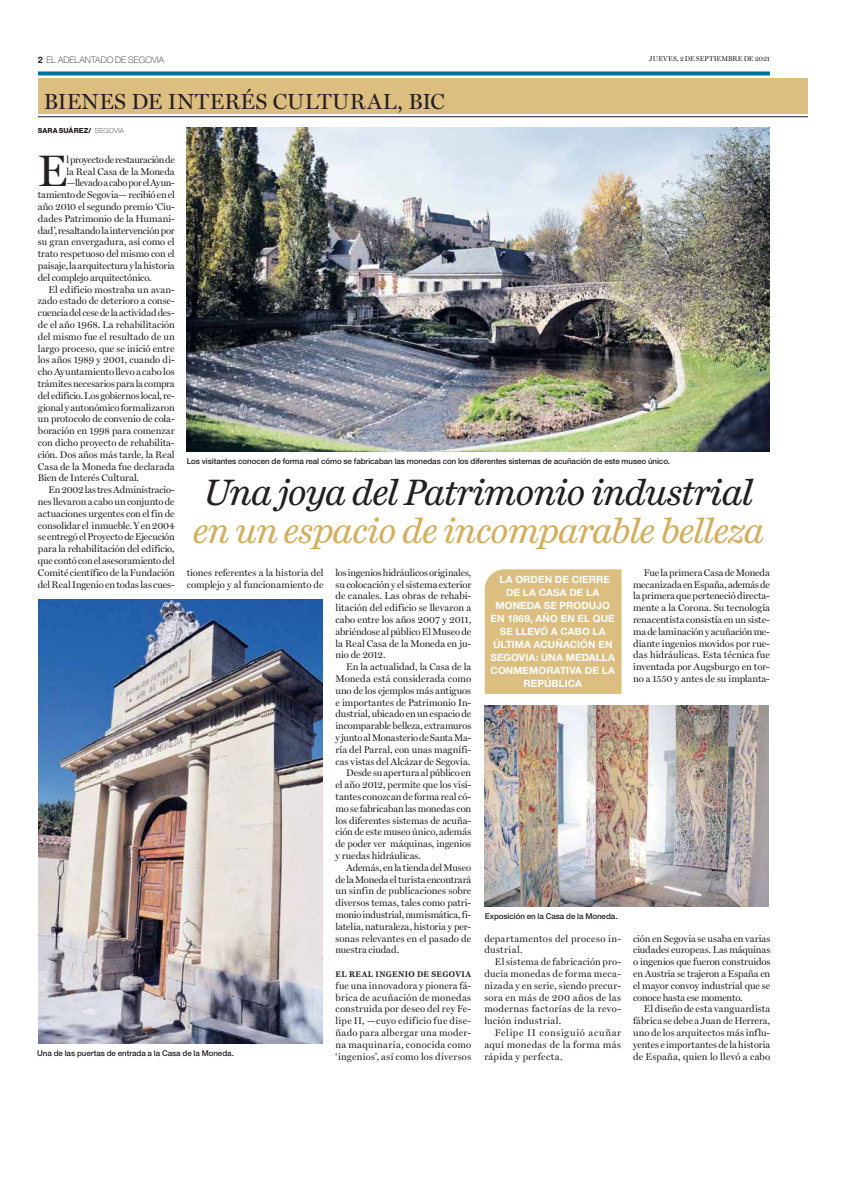
<style>
.page{position:relative;width:842px;height:1191px;background:#fff}
.page>*{position:absolute;margin:0;border:0;box-sizing:border-box;transform-origin:0 0}
.t1{font:500 44.4px "Miller";color:#231f20}
.t2{font:italic 34px "News Miller";letter-spacing:-.02em;color:#231f20}
.t3{font:italic 33px "News Miller";letter-spacing:-.02em;color:#d5ae5d}
.t4{font:500 22px "Miller";letter-spacing:.01em;color:#231f20}
.t5{font:700 10px/13px "Helvetica Neue LT Std";letter-spacing:.01em;color:#fff;text-align:center}
.t6{font:500 9.8px/11.8px "Miller";letter-spacing:-.005em;color:#231f20;text-align:justify}
.t7{font:500 9.8px "Miller";letter-spacing:-.025em;color:#231f20}
.t8{font:500 9.8px/11.8px "Miller";letter-spacing:.04em;color:#231f20}
.t9{font:500 9.8px "Miller";letter-spacing:.015em;color:#231f20}
.t10{font:100 9px "Helvetica Neue LT Std";letter-spacing:.01em;color:#231f20}
.t11{font:500 8px "Helvetica Neue LT Std";letter-spacing:-.01em;color:#231f20}
.t12{font:700 7.6px "Miller";letter-spacing:.065em;color:#231f20}
.t13{font:500 7px "Miller";letter-spacing:.01em;color:#231f20}
.t14{font:800 7px "Helvetica Neue LT Std";letter-spacing:.01em;color:#231f20}
.s1{font-weight:700}
.s2{font-weight:100}
</style>
<div class="page">
<svg style="left:38px;top:71px;width:732px;height:4px;background:#1f82a7"></svg>
<div style="left:38px;top:78px;width:770px;height:36px;background:#ddbe81"></div>
<hr style="left:38px;top:117px;width:770px;height:1px;background:#231f20">
<div style="left:485px;top:569px;width:137px;height:125px;background:#ddbe81"></div>
<img style="left:187px;top:127px;width:583px;height:325px">
<img style="left:38px;top:599px;width:284px;height:444px">
<img style="left:485px;top:706px;width:284px;height:200px">
<p class="t10" style="left:38px;top:57px;width:128px"><span class="s1">2</span> EL ADELANTADO DE SEGOVIA</p>
<p class="t13" style="left:649px;top:56px;width:122px">JUEVES, 2 DE SEPTIEMBRE DE 2021</p>
<h3 class="t4" style="left:44px;top:93px;width:402px">BIENES DE INTERÉS CULTURAL, BIC</h3>
<p class="t14" style="left:38px;top:128px;width:88px">SARA SUÁREZ/ <span class="s2">SEGOVIA</span></p>
<h1 class="t1" style="left:38px;top:154px;width:31px">E</h1>
<p class="t7" style="left:67px;top:156px;width:110px">l proyecto de restauración de</p>
<p class="t6" style="left:67px;top:166px;width:110px">la Real Casa de la Moneda</p>
<p class="t7" style="left:67px;top:179px;width:110px">—llevado a cabo por el Ayun-</p>
<p class="t6" style="left:38px;top:190px;width:138px">tamiento de Segovia— recibió en el</p>
<p class="t6" style="left:38px;top:202px;width:138px">año 2010 el segundo premio ‘Ciu-</p>
<p class="t6" style="left:38px;top:214px;width:138px">dades Patrimonio de la Humani-</p>
<p class="t6" style="left:38px;top:225px;width:138px">dad’, resaltando la intervención por</p>
<p class="t6" style="left:38px;top:237px;width:138px">su gran envergadura, así como el</p>
<p class="t6" style="left:38px;top:249px;width:138px">trato respetuoso del mismo con el</p>
<p class="t6" style="left:38px;top:261px;width:138px">paisaje, la arquitectura y la historia</p>
<p class="t7" style="left:38px;top:274px;width:115px">del complejo arquitectónico.</p>
<p class="t6" style="left:49px;top:284px;width:128px">El edificio mostraba un avan-</p>
<p class="t6" style="left:38px;top:296px;width:138px">zado estado de deterioro a conse-</p>
<p class="t6" style="left:38px;top:308px;width:138px">cuencia del cese de la actividad des-</p>
<p class="t6" style="left:38px;top:320px;width:138px">de el año 1968. La rehabilitación</p>
<p class="t6" style="left:38px;top:332px;width:138px">del mismo fue el resultado de un</p>
<p class="t6" style="left:38px;top:343px;width:138px">largo proceso, que se inició entre</p>
<p class="t6" style="left:38px;top:355px;width:138px">los años 1989 y 2001, cuando di-</p>
<p class="t6" style="left:38px;top:367px;width:138px">cho Ayuntamiento llevo a cabo los</p>
<p class="t6" style="left:38px;top:379px;width:138px">trámites necesarios para la compra</p>
<p class="t6" style="left:38px;top:391px;width:138px">del edificio. Los gobiernos local, re-</p>
<p class="t6" style="left:38px;top:402px;width:138px">gional y autonómico formalizaron</p>
<p class="t6" style="left:38px;top:414px;width:138px">un protocolo de convenio de cola-</p>
<p class="t6" style="left:38px;top:426px;width:138px">boración en 1998 para comenzar</p>
<p class="t6" style="left:38px;top:438px;width:138px">con dicho proyecto de rehabilita-</p>
<p class="t6" style="left:38px;top:450px;width:138px">ción. Dos años más tarde, la Real</p>
<p class="t6" style="left:38px;top:461px;width:138px">Casa de la Moneda fue declarada</p>
<p class="t6" style="left:38px;top:473px;width:103px">Bien de Interés Cultural.</p>
<p class="t6" style="left:49px;top:485px;width:128px">En 2002 las tres Administracio-</p>
<p class="t6" style="left:38px;top:497px;width:138px">nes llevaron a cabo un conjunto de</p>
<p class="t6" style="left:38px;top:509px;width:138px">actuaciones urgentes con el fin de</p>
<p class="t6" style="left:38px;top:520px;width:138px">consolidar el inmueble. Y en 2004</p>
<p class="t6" style="left:38px;top:532px;width:138px">se entregó el Proyecto de Ejecución</p>
<p class="t6" style="left:38px;top:544px;width:138px">para la rehabilitación del edificio,</p>
<p class="t6" style="left:38px;top:556px;width:138px">que contó con el asesoramiento del</p>
<p class="t6" style="left:38px;top:568px;width:138px">Comité científico de la Fundación</p>
<p class="t6" style="left:38px;top:579px;width:138px">del Real Ingenio en todas las cues-</p>
<p class="t11" style="left:187px;top:458px;width:485px">Los visitantes conocen de forma real cómo se fabricaban las monedas con los diferentes sistemas de acuñación de este museo único.</p>
<h2 class="t2" style="left:204px;top:474px;width:550px">Una joya del Patrimonio industrial</h2>
<h3 class="t3" style="left:193px;top:513px;width:573px">en un espacio de incomparable belleza</h3>
<p class="t6" style="left:187px;top:568px;width:138px">tiones referentes a la historia del complejo y al funcionamiento de</p>
<p class="t6" style="left:336px;top:568px;width:137px">los ingenios hidráulicos originales, su colocación y el sistema exterior de canales. Las obras de rehabi&shy;litación del edificio se llevaron a cabo entre los años 2007 y 2011, abriéndose al público El Museo de la Real Casa de la Moneda en ju&shy;nio de 2012.</p>
<p class="t6" style="left:346px;top:662px;width:127px">En la actualidad, la Casa de la</p>
<p class="t9" style="left:336px;top:675px;width:137px">Moneda está considerada como</p>
<p class="t6" style="left:336px;top:686px;width:137px">uno de los ejemplos más antiguos</p>
<p class="t6" style="left:336px;top:697px;width:137px">e importantes de Patrimonio In-</p>
<p class="t6" style="left:336px;top:709px;width:137px">dustrial, ubicado en un espacio de</p>
<p class="t6" style="left:336px;top:721px;width:137px">incomparable belleza, extramuros</p>
<p class="t6" style="left:336px;top:733px;width:137px">y junto al Monasterio de Santa Ma-</p>
<p class="t6" style="left:336px;top:745px;width:137px">ría del Parral, con unas magnífi-</p>
<p class="t6" style="left:336px;top:756px;width:136px">cas vistas del Alcázar de Segovia.</p>
<p class="t6" style="left:346px;top:768px;width:127px">Desde su apertura al público en</p>
<p class="t6" style="left:336px;top:780px;width:137px">el año 2012, permite que los visi-</p>
<p class="t6" style="left:336px;top:792px;width:137px">tantes conozcan de forma real có-</p>
<p class="t6" style="left:336px;top:804px;width:137px">mo se fabricaban las monedas con</p>
<p class="t6" style="left:336px;top:815px;width:137px">los diferentes sistemas de acuña-</p>
<p class="t6" style="left:336px;top:827px;width:137px">ción de este museo único, además</p>
<p class="t6" style="left:336px;top:839px;width:137px">de poder ver máquinas, ingenios</p>
<p class="t6" style="left:336px;top:851px;width:87px">y ruedas hidráulicas.</p>
<p class="t6" style="left:346px;top:863px;width:127px">Además, en la tienda del Museo</p>
<p class="t6" style="left:336px;top:874px;width:137px">de la Moneda el turista encontrará</p>
<p class="t6" style="left:336px;top:886px;width:137px">un sinfin de publicaciones sobre</p>
<p class="t6" style="left:336px;top:898px;width:137px">diversos temas, tales como patri-</p>
<p class="t6" style="left:336px;top:910px;width:137px">monio industrial, numismática, fi-</p>
<p class="t6" style="left:336px;top:922px;width:137px">latelia, naturaleza, historia y per-</p>
<p class="t6" style="left:336px;top:933px;width:137px">sonas relevantes en el pasado de</p>
<p class="t6" style="left:336px;top:945px;width:65px">nuestra ciudad.</p>
<p class="t12" style="left:336px;top:971px;width:137px">EL REAL INGENIO DE SEGOVIA</p>
<p class="t6" style="left:336px;top:981px;width:137px">fue una innovadora y pionera fá&shy;brica de acuñación de monedas construida por deseo del rey Fe&shy;lipe II, —cuyo edificio fue dise&shy;ñado para albergar una moder&shy;na maquinaria, conocida como ‘ingenios’, así como los diversos</p>
<p class="t6" style="left:633px;top:568px;width:138px;text-indent:11px">Fue la primera Casa de Moneda mecanizada en España, además de la primera que perteneció directa&shy;mente a la Corona. Su tecnología renacentista consistía en un siste&shy;ma de laminación y acuñación me&shy;diante ingenios movidos por rue&shy;das hidráulicas. Esta técnica fue inventada por Augsburgo en tor&shy;no a 1550 y antes de su implanta-</p>
<p class="t5" style="left:490px;top:574px;width:126px">LA ORDEN DE CIERRE<br>DE LA CASA DE LA<br>MONEDA SE PRODUJO<br>EN 1869, AÑO EN EL QUE<br>SE LLEVÓ A CABO LA<br>ÚLTIMA ACUÑACIÓN EN<br>SEGOVIA: UNA MEDALLA<br>CONMEMORATIVA DE LA<br>REPÚBLICA</p>
<p class="t11" style="left:485px;top:913px;width:134px">Exposición en la Casa de la Moneda.</p>
<p class="t8" style="left:484px;top:933px;width:138px">departamentos del proceso in&shy;dustrial.</p>
<p class="t6" style="left:484px;top:957px;width:138px;text-indent:11px">El sistema de fabricación pro&shy;ducía monedas de forma meca&shy;nizada y en serie, siendo precur&shy;sora en más de 200 años de las modernas factorías de la revo&shy;lución industrial.</p>
<p class="t6" style="left:484px;top:1028px;width:138px;text-indent:11px">Felipe II consiguió acuñar aquí monedas de la forma más rápida y perfecta.</p>
<p class="t6" style="left:633px;top:933px;width:139px">ción en Segovia se usaba en varias ciudades europeas. Las máquinas o ingenios que fueron construidos en Austria se trajeron a España en el mayor convoy industrial que se conoce hasta ese momento.</p>
<p class="t6" style="left:633px;top:1004px;width:139px;text-indent:11px">El diseño de esta vanguardista fábrica se debe a Juan de Herrera, uno de los arquitectos más influ&shy;yentes e importantes de la historia de España, quien lo llevó a cabo</p>
<p class="t11" style="left:37px;top:1050px;width:198px">Una de las puertas de entrada a la Casa de la Moneda.</p>
</div>
